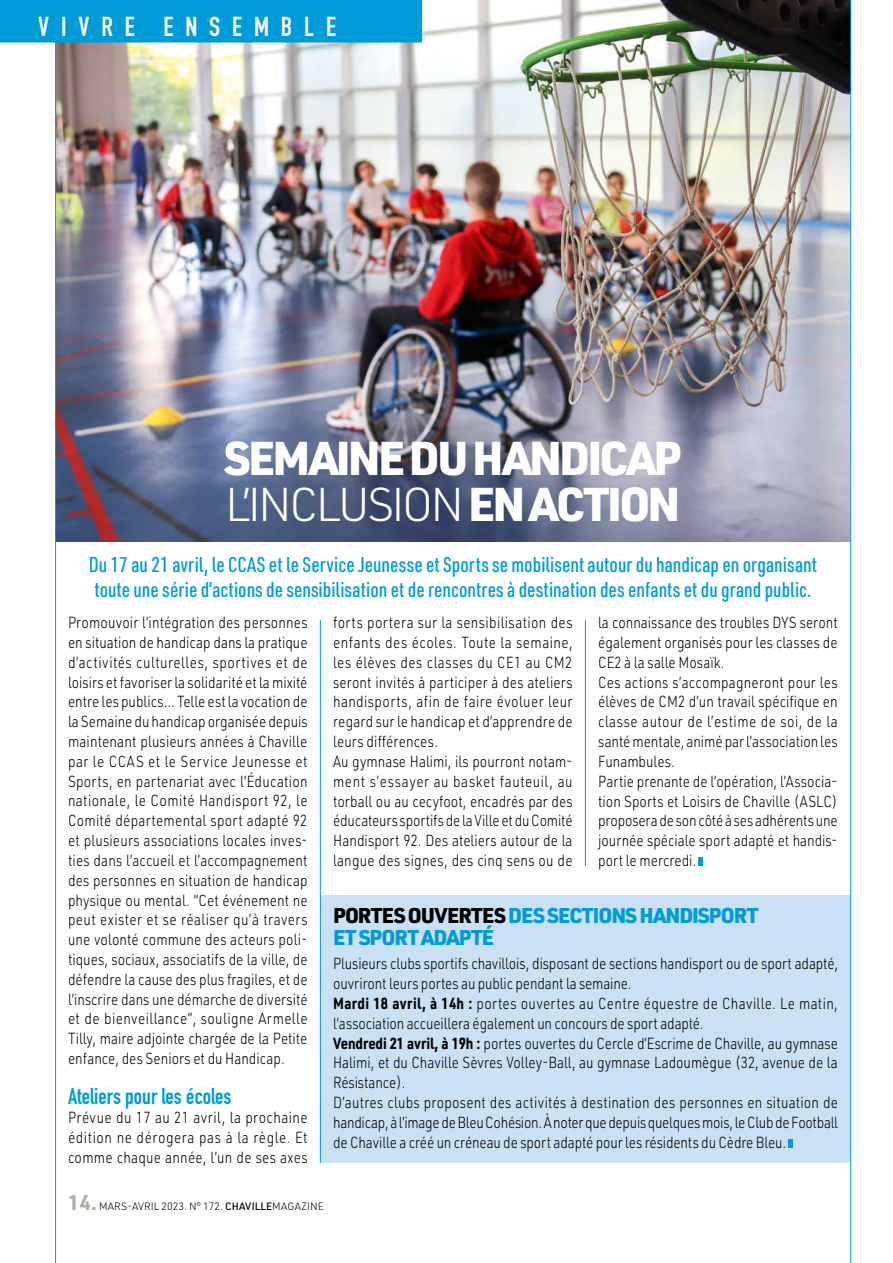
<style>
.page{position:relative;width:893px;height:1263px;background:#fff}
.page>*{position:absolute;margin:0;border:0;box-sizing:border-box;transform-origin:0 0}
.t1{font:900 46.5px/46.5px "URWDIN";letter-spacing:-.06em;color:#fff}
.t2{font:27px "DIN Engschrift LT Pro";letter-spacing:.44em;color:#fff}
.t3{font:22.5px "DIN Engschrift LT Pro";color:#009bd9}
.t4{font:500 21px/24.8px "URWDIN Cond";color:#009bd9}
.t5{font:900 21px/22.5px "URWDIN";letter-spacing:-.045em;color:#009bd9}
.t6{font:300 15.75px/19.8px "URWDIN";color:#000;scale:.85 1}
.t7{font:300 10.5px "URWDIN";color:#000}
.s1{font-weight:300}
.s2{color:#000}
.s3{font-weight:700}
.s4{font-weight:700;font-size:21px;color:#b1b0a7}
.s5{font-weight:500}
</style>
<div class="page">
<svg style="left:699px;top:857px;width:4px;height:9px"></svg>
<div style="left:320px;top:895px;width:531px;height:268px;background:#cae0f5"></div>
<div style="left:788px;top:1139px;width:5px;height:9px;background:#009bd9"></div>
<img style="left:56px;top:0;width:794px;height:541px">
<hr style="left:55px;top:0;width:1px;height:1263px;background:#009bd9">
<hr style="left:850px;top:0;width:1px;height:1263px;background:#009bd9">
<div style="left:0;top:0;width:422px;height:43px;background:#009bd9"></div>
<hr style="left:320px;top:620px;width:1px;height:543px;background:#009bd9">
<hr style="left:585px;top:620px;width:1px;height:246px;background:#009bd9">
<h2 class="t2" style="left:38px;top:11px;width:299px">VIVRE ENSEMBLE</h2>
<h1 class="t1" style="left:224px;top:433px;width:459px">SEMAINE DU HANDICAP<br><span class="s1">L’INCLUSION</span> EN ACTION</h1>
<h3 class="t4" style="left:89px;top:552px;width:730px">Du 17 au 21 avril, le CCAS et le Service Jeunesse et Sports se mobilisent autour du handicap en organisant toute une série d’actions de sensibilisation et de rencontres à destination des enfants et du grand public.</h3>
<p class="t6" style="left:68px;top:612px;width:283px;text-align:justify">Promouvoir l’intégration des personnes en situation de handicap dans la pratique d’activités culturelles, sportives et de loisirs et favoriser la solidarité et la mixité entre les publics… Telle est la vocation de la Semaine du handicap organisée depuis maintenant plusieurs années à Chaville par le CCAS et le Service Jeunesse et Sports, en partenariat avec l’Éducation nationale, le Comité Handisport 92, le Comité départemental sport adapté 92 et plusieurs associations locales inves&shy;ties dans l’accueil et l’accompagnement des personnes en situation de handicap physique ou mental. “Cet événement ne peut exister et se réaliser qu’à travers une volonté commune des acteurs poli&shy;tiques, sociaux, associatifs de la ville, de défendre la cause des plus fragiles, et de l’inscrire dans une démarche de diversité et de bienveillance”, souligne Armelle Tilly, maire adjointe chargée de la Petite enfance, des Seniors et du Handicap.</p>
<h3 class="t3" style="left:68px;top:1082px;width:165px">Ateliers pour les écoles</h3>
<p class="t6" style="left:68px;top:1107px;width:283px;text-align:justify">Prévue du 17 au 21 avril, la prochaine édition ne dérogera pas à la règle. Et comme chaque année, l’un de ses axes</p>
<p class="t6" style="left:333px;top:612px;width:283px">forts portera sur la sensibilisation des enfants des écoles. Toute la semaine, les élèves des classes du CE1 au CM2 seront invités à participer à des ateliers handisports, afin de faire évoluer leur regard sur le handicap et d’apprendre de leurs différences.<br>Au gymnase Halimi, ils pourront notam&shy;ment s’essayer au basket fauteuil, au torball ou au cecyfoot, encadrés par des éducateurs sportifs de la Ville et du Comité Handisport 92. Des ateliers autour de la langue des signes, des cinq sens ou de</p>
<p class="t6" style="left:598px;top:612px;width:283px">la connaissance des troubles DYS seront également organisés pour les classes de CE2 à la salle Mosaïk.<br>Ces actions s’accompagneront pour les élèves de CM2 d’un travail spécifique en classe autour de l’estime de soi, de la santé mentale, animé par l’association les Funambules.<br>Partie prenante de l’opération, l’Associa&shy;tion Sports et Loisirs de Chaville (ASLC) proposera de son côté à ses adhérents une journée spéciale sport adapté et handis&shy;port le mercredi.</p>
<h3 class="t5" style="left:333px;top:903px;width:427px"><span class="s2">PORTES OUVERTES</span> DES SECTIONS HANDISPORT<br>ET SPORT ADAPTÉ</h3>
<p class="t6" style="left:333px;top:953px;width:596px">Plusieurs clubs sportifs chavillois, disposant de sections handisport ou de sport adapté, ouvriront leurs portes au public pendant la semaine.<br><span class="s3">Mardi 18 avril, à 14h :</span> portes ouvertes au Centre équestre de Chaville. Le matin, l’association accueillera également un concours de sport adapté.<br><span class="s3">Vendredi 21 avril, à 19h :</span> portes ouvertes du Cercle d’Escrime de Chaville, au gymnase Halimi, et du Chaville Sèvres Volley-Ball, au gymnase Ladoumègue (32, avenue de la Résistance).<br>D’autres clubs proposent des activités à destination des personnes en situation de handicap, à l’image de Bleu Cohésion. À noter que depuis quelques mois, le Club de Football de Chaville a créé un créneau de sport adapté pour les résidents du Cèdre Bleu.</p>
<p class="t7" style="left:68px;top:1199px;width:257px"><span class="s4">14.</span> MARS-AVRIL 2023. N° 172. <span class="s5">CHAVILLE</span>MAGAZINE</p>
</div>
